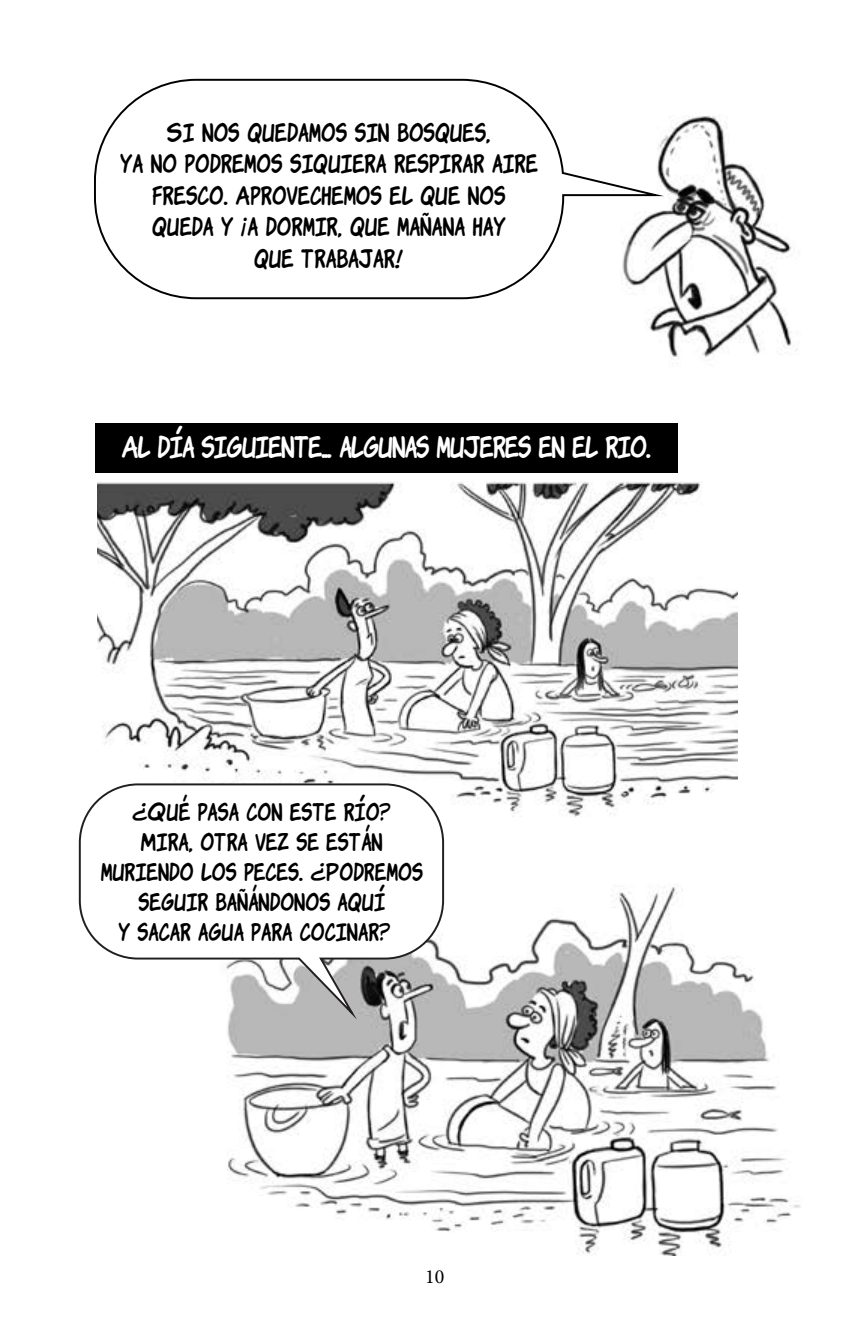
<style>
.page{position:relative;width:864px;height:1332px;background:#fff}
.page>*{position:absolute;margin:0;border:0;box-sizing:border-box;transform-origin:0 0}
.t1{font:27.6px "Komika Jam";letter-spacing:-.01em;color:#fff}
.t2{font:23.6px/31.4px "Komika Jam";letter-spacing:.025em;color:#000;text-align:center}
.t3{font:22.6px "Komika Jam";letter-spacing:.025em;color:#000}
.t4{font:20px "Minion Pro";color:#000}
</style>
<div class="page">
<img style="left:587px;top:115px;width:211px;height:243px">
<div style="left:95px;top:423px;width:582px;height:50px;background:#000"></div>
<div style="left:94px;top:79px;width:470px;height:220px;border:2px solid #000;border-radius:100px"></div>
<img style="left:98px;top:482px;width:640px;height:335px">
<img style="left:227px;top:884px;width:574px;height:372px">
<svg style="left:78px;top:782px;width:367px;height:244px"></svg>
<p class="t2" style="left:120px;top:115px;width:418px">SI NOS QUEDAMOS SIN BOSQUES,<br>YA NO PODREMOS SIQUIERA RESPIRAR AIRE<br>FRESCO. APROVECHEMOS EL QUE NOS<br>QUEDA Y ¡A DORMIR, QUE MAÑANA HAY<br>QUE TRABAJAR!</p>
<p class="t1" style="left:122px;top:425px;width:531px">AL DÍA SIGUIENTE... ALGUNAS MUJERES EN EL RIO.</p>
<p class="t3" style="left:132px;top:795px;width:260px">¿QUÉ PASA CON ESTE RÍO?</p>
<p class="t3" style="left:141px;top:825px;width:243px">MIRA, OTRA VEZ SE ESTÁN</p>
<p class="t3" style="left:101px;top:855px;width:323px">MURIENDO LOS PECES. ¿PODREMOS</p>
<p class="t3" style="left:138px;top:885px;width:248px">SEGUIR BAÑÁNDONOS AQUÍ</p>
<p class="t3" style="left:118px;top:915px;width:273px">Y SACAR AGUA PARA COCINAR?</p>
<p class="t4" style="left:425px;top:1263px;width:21px">10</p>
</div>
